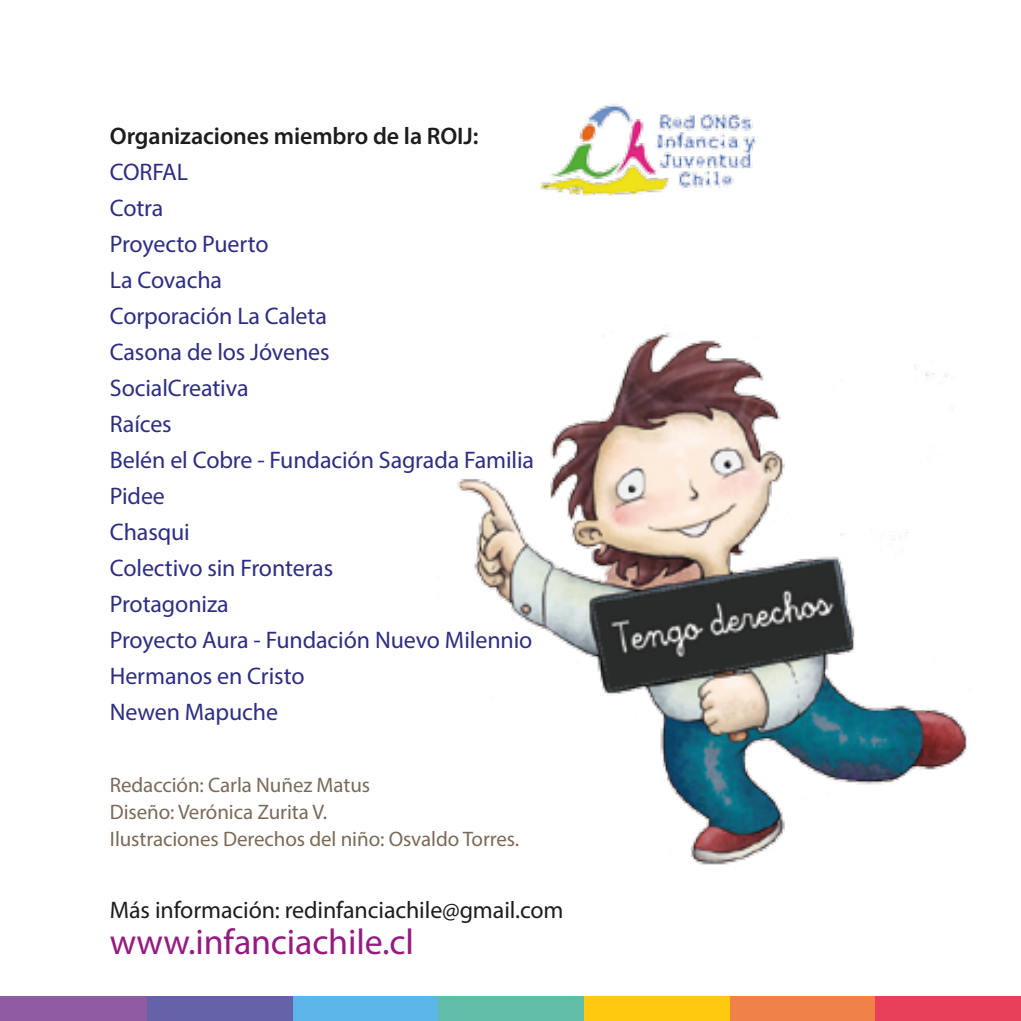
<style>
.page{position:relative;width:1021px;height:1021px;background:#fff}
.page>*{position:absolute;margin:0;border:0;box-sizing:border-box;transform-origin:0 0}
.t1{font:36px "Myriad Pro";letter-spacing:-.005em;color:#951b81}
.t2{font:24px/36px "Myriad Pro";letter-spacing:-.005em;color:#2d2e83}
.t3{font:24px "Myriad Pro";letter-spacing:-.005em;color:#1d1d1b}
.t4{font:600 24px "Myriad Pro";letter-spacing:-.005em;color:#1d1d1b}
.t5{font:21px/27px "Myriad Pro";letter-spacing:-.005em;color:#7b6a58}
</style>
<div class="page">
<div style="left:0;top:996px;width:147px;height:24px;background:#905ba2"></div>
<div style="left:147px;top:996px;width:146px;height:24px;background:#6562aa"></div>
<div style="left:293px;top:996px;width:145px;height:24px;background:#5ab7e8"></div>
<div style="left:438px;top:996px;width:146px;height:24px;background:#62bda7"></div>
<div style="left:584px;top:996px;width:146px;height:24px;background:#fec90e"></div>
<div style="left:730px;top:996px;width:145px;height:24px;background:#f08149"></div>
<div style="left:875px;top:996px;width:145px;height:24px;background:#e83f5b"></div>
<img style="left:457px;top:332px;width:510px;height:533px">
<img style="left:541px;top:104px;width:215px;height:91px">
<p class="t4" style="left:110px;top:120px;width:370px">Organizaciones miembro de la ROIJ:</p>
<p class="t2" style="left:110px;top:153px;width:426px">CORFAL<br>Cotra<br>Proyecto Puerto<br>La Covacha<br>Corporación La Caleta<br>Casona de los Jóvenes<br>SocialCreativa<br>Raíces<br>Belén el Cobre - Fundación Sagrada Familia<br>Pidee<br>Chasqui<br>Colectivo sin Fronteras<br>Protagoniza<br>Proyecto Aura - Fundación Nuevo Milennio<br>Hermanos en Cristo<br>Newen Mapuche</p>
<p class="t5" style="left:110px;top:771px;width:411px">Redacción: Carla Nuñez Matus<br>Diseño: Verónica Zurita V.<br>Ilustraciones Derechos del niño: Osvaldo Torres.</p>
<p class="t3" style="left:110px;top:895px;width:455px">Más información: redinfanciachile@gmail.com</p>
<h1 class="t1" style="left:110px;top:919px;width:305px">www.infanciachile.cl</h1>
</div>
